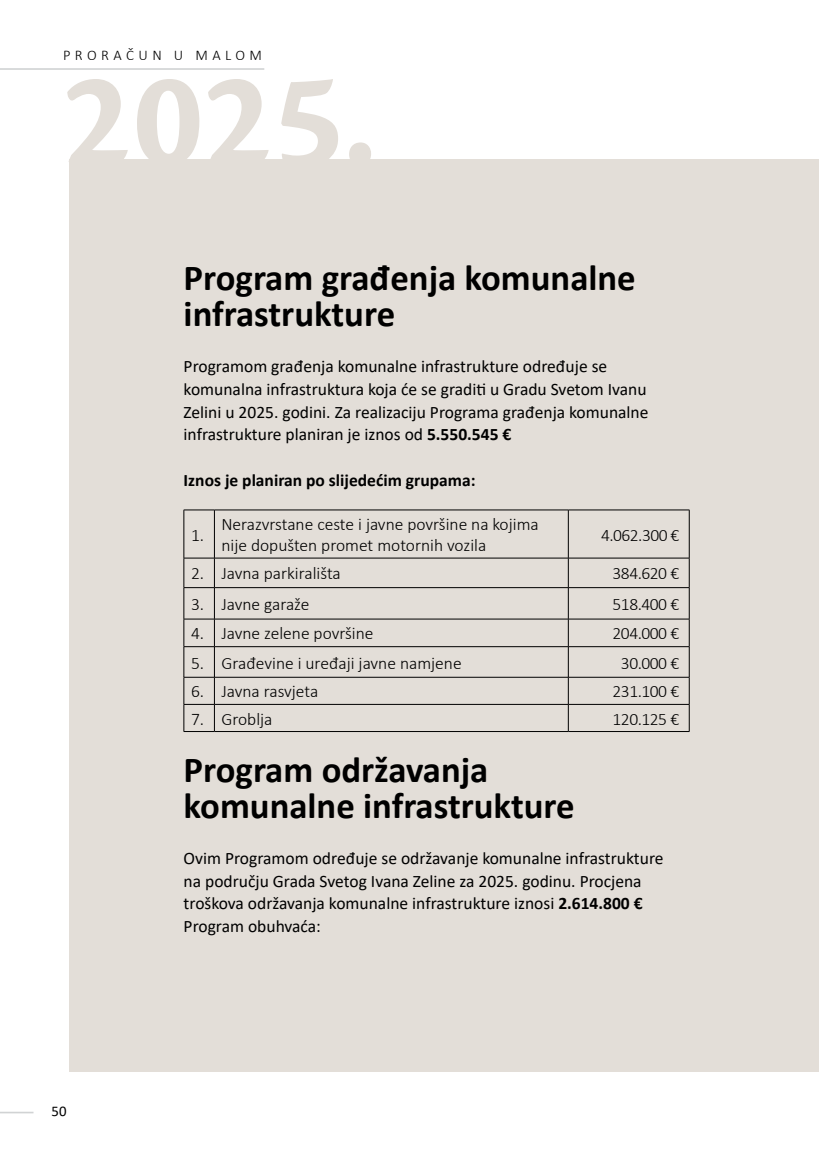
<style>
.page{position:relative;width:819px;height:1166px;background:#fff}
.page>*{position:absolute;margin:0;border:0;box-sizing:border-box;transform-origin:0 0}
.t1{font:700 141.05px "Cronos Pro";color:#e3ded8}
.t2{font:700 36.75px/36.8px "Calibri";color:#000}
.t3{font:17.5px/22.8px "Calibri";color:#000}
.t4{font:300 17.5px/21px "Calibri";color:#000}
.t5{font:700 17.5px "Calibri";color:#000}
.t6{font:300 14.7px "Calibri";letter-spacing:.3em;color:#000}
.t7{font:14.7px "Calibri";color:#000}
.s1{font-weight:700}
</style>
<div class="page">
<div style="left:69px;top:159px;width:750px;height:912px;background:#e3ded8"></div>
<hr style="left:184px;top:510px;width:30px;height:1px;background:#000">
<hr style="left:183px;top:510px;width:1px;height:48px;background:#000">
<hr style="left:214px;top:510px;width:354px;height:1px;background:#000">
<hr style="left:214px;top:510px;width:1px;height:48px;background:#000">
<hr style="left:568px;top:510px;width:121px;height:1px;background:#000">
<hr style="left:568px;top:510px;width:1px;height:48px;background:#000">
<hr style="left:689px;top:510px;width:1px;height:48px;background:#000">
<hr style="left:184px;top:558px;width:30px;height:1px;background:#000">
<svg style="left:183px;top:558px;width:1px;height:29px"></svg>
<hr style="left:214px;top:558px;width:354px;height:1px;background:#000">
<svg style="left:214px;top:558px;width:1px;height:29px"></svg>
<hr style="left:568px;top:558px;width:121px;height:1px;background:#000">
<svg style="left:568px;top:558px;width:1px;height:29px"></svg>
<svg style="left:689px;top:558px;width:1px;height:29px"></svg>
<hr style="left:184px;top:587px;width:30px;height:1px;background:#000">
<hr style="left:183px;top:588px;width:1px;height:31px;background:#000">
<hr style="left:214px;top:587px;width:354px;height:1px;background:#000">
<hr style="left:214px;top:588px;width:1px;height:31px;background:#000">
<hr style="left:568px;top:587px;width:121px;height:1px;background:#000">
<hr style="left:568px;top:588px;width:1px;height:31px;background:#000">
<hr style="left:689px;top:588px;width:1px;height:31px;background:#000">
<hr style="left:184px;top:619px;width:30px;height:1px;background:#000">
<svg style="left:183px;top:619px;width:1px;height:27px"></svg>
<hr style="left:214px;top:619px;width:354px;height:1px;background:#000">
<svg style="left:214px;top:619px;width:1px;height:27px"></svg>
<hr style="left:568px;top:619px;width:121px;height:1px;background:#000">
<svg style="left:568px;top:619px;width:1px;height:27px"></svg>
<svg style="left:689px;top:619px;width:1px;height:27px"></svg>
<hr style="left:184px;top:646px;width:30px;height:1px;background:#000">
<hr style="left:183px;top:647px;width:1px;height:30px;background:#000">
<hr style="left:214px;top:646px;width:354px;height:1px;background:#000">
<hr style="left:214px;top:647px;width:1px;height:30px;background:#000">
<hr style="left:568px;top:646px;width:121px;height:1px;background:#000">
<hr style="left:568px;top:647px;width:1px;height:30px;background:#000">
<hr style="left:689px;top:647px;width:1px;height:30px;background:#000">
<hr style="left:184px;top:677px;width:30px;height:1px;background:#000">
<hr style="left:214px;top:677px;width:354px;height:1px;background:#000">
<hr style="left:568px;top:677px;width:121px;height:1px;background:#000">
<hr style="left:184px;top:704px;width:30px;height:1px;background:#000">
<svg style="left:183px;top:677px;width:1px;height:54px"></svg>
<hr style="left:214px;top:704px;width:354px;height:1px;background:#000">
<svg style="left:214px;top:677px;width:1px;height:54px"></svg>
<hr style="left:568px;top:704px;width:121px;height:1px;background:#000">
<svg style="left:568px;top:677px;width:1px;height:54px"></svg>
<svg style="left:689px;top:677px;width:1px;height:54px"></svg>
<hr style="left:184px;top:731px;width:30px;height:1px;background:#000">
<hr style="left:214px;top:731px;width:354px;height:1px;background:#000">
<hr style="left:568px;top:731px;width:121px;height:1px;background:#000">
<hr style="left:0;top:68px;width:264px;height:2px;background:#d1d3d4">
<hr style="left:0;top:1111px;width:33px;height:2px;background:#d1d3d4">
<p class="t6" style="left:63px;top:46px;width:200px">PRORAČUN U MALOM</p>
<h1 class="t1" style="left:62px;top:39px;width:315px">2025.</h1>
<h2 class="t2" style="left:184px;top:259px;width:453px">Program građenja komunalne infrastrukture</h2>
<p class="t3" style="left:184px;top:354px;width:466px">Programom građenja komunalne infrastrukture određuje se komunalna infrastruktura koja će se graditi u Gradu Svetom Ivanu Zelini u 2025. godini. Za realizaciju Programa građenja komunalne infrastrukture planiran je iznos od <span class="s1">5.550.545 €</span></p>
<p class="t5" style="left:184px;top:467px;width:293px">Iznos je planiran po slijedećim grupama:</p>
<p class="t4" style="left:191px;top:524px;width:15px">1.</p>
<p class="t4" style="left:221px;top:513px;width:319px">Nerazvrstane ceste i javne površine na kojima nije dopušten promet motornih vozila</p>
<p class="t4" style="left:601px;top:524px;width:80px">4.062.300 €</p>
<p class="t4" style="left:191px;top:563px;width:151px">2. Javna parkirališta</p>
<p class="t4" style="left:612px;top:563px;width:68px">384.620 €</p>
<p class="t4" style="left:191px;top:593px;width:120px">3. Javne garaže</p>
<p class="t4" style="left:612px;top:593px;width:68px">518.400 €</p>
<p class="t4" style="left:191px;top:623px;width:184px">4. Javne zelene površine</p>
<p class="t4" style="left:612px;top:623px;width:68px">204.000 €</p>
<p class="t4" style="left:191px;top:652px;width:272px">5. Građevine i uređaji javne namjene</p>
<p class="t4" style="left:621px;top:652px;width:60px">30.000 €</p>
<p class="t4" style="left:191px;top:681px;width:129px">6. Javna rasvjeta</p>
<p class="t4" style="left:612px;top:681px;width:68px">231.100 €</p>
<p class="t4" style="left:191px;top:708px;width:83px">7. Groblja</p>
<p class="t4" style="left:612px;top:708px;width:68px">120.125 €</p>
<p class="t7" style="left:52px;top:1101px;width:16px">50</p>
<h2 class="t2" style="left:184px;top:750px;width:392px">Program održavanja komunalne infrastrukture</h2>
<p class="t3" style="left:184px;top:846px;width:481px">Ovim Programom određuje se održavanje komunalne infrastrukture na području Grada Svetog Ivana Zeline za 2025. godinu. Procjena troškova održavanja komunalne infrastrukture iznosi <span class="s1">2.614.800 € </span>Program obuhvaća:</p>
</div>
